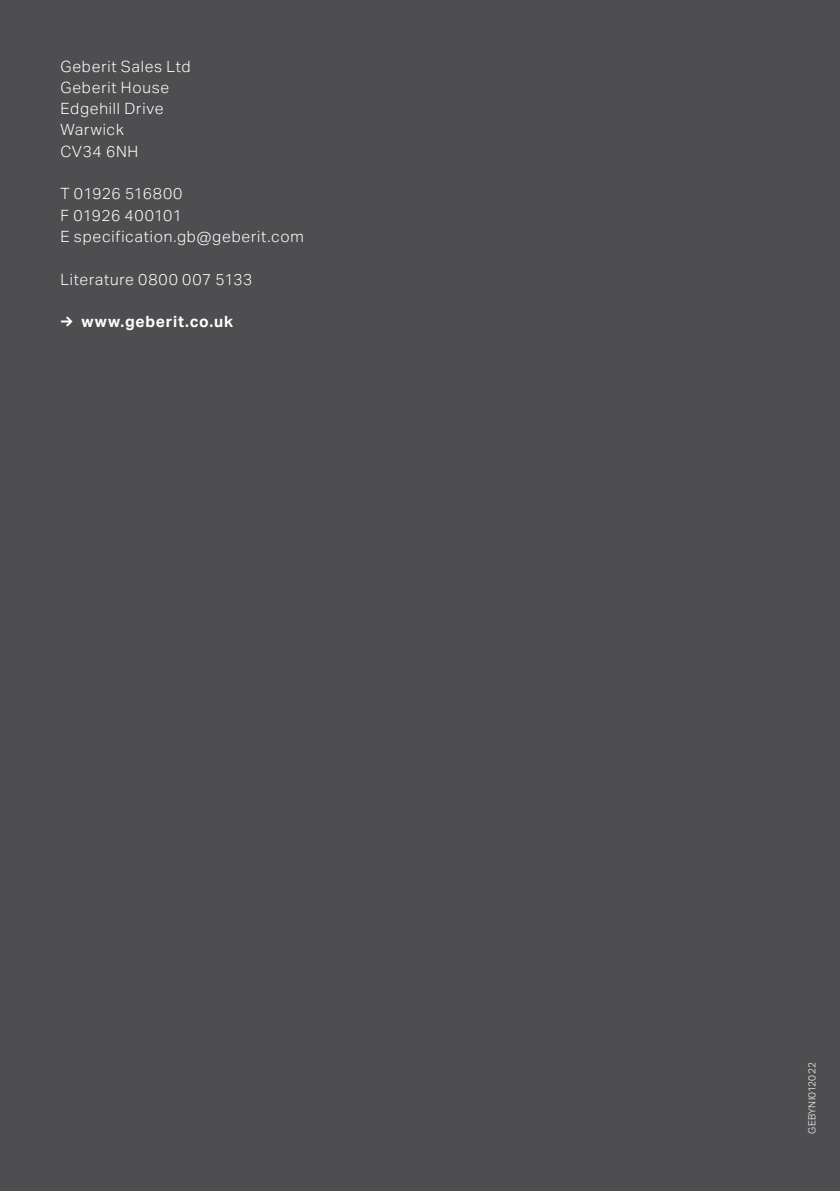
<style>
.page{position:relative;width:840px;height:1191px;background:#fff}
.page>*{position:absolute;margin:0;border:0;box-sizing:border-box;transform-origin:0 0}
.t1{font:300 15.6px/21.4px "Aktiv Grotesk Geberit";letter-spacing:.05em;color:#fff}
.t2{font:700 15.6px "Aktiv Grotesk Geberit";letter-spacing:.05em;color:#fff}
.t3{font:300 10px "Aktiv Grotesk Geberit";letter-spacing:.02em;color:#fff}
</style>
<div class="page">
<div style="left:0;top:0;width:839px;height:1191px;background:#4e4e51"></div>
<p class="t1" style="left:60px;top:55px;width:132px">Geberit Sales Ltd<br>Geberit House<br>Edgehill Drive<br>Warwick<br>CV34 6NH</p>
<p class="t1" style="left:60px;top:183px;width:245px">T 01926 516800<br>F 01926 400101<br>E specification.gb@geberit.com</p>
<p class="t1" style="left:60px;top:268px;width:193px">Literature 0800 007 5133</p>
<p class="t2" style="left:60px;top:312px;width:174px">→ www.geberit.co.uk</p>
<p class="t3" style="left:805px;top:1133px;width:73px;rotate:-90deg">GEBYNI012022</p>
</div>
